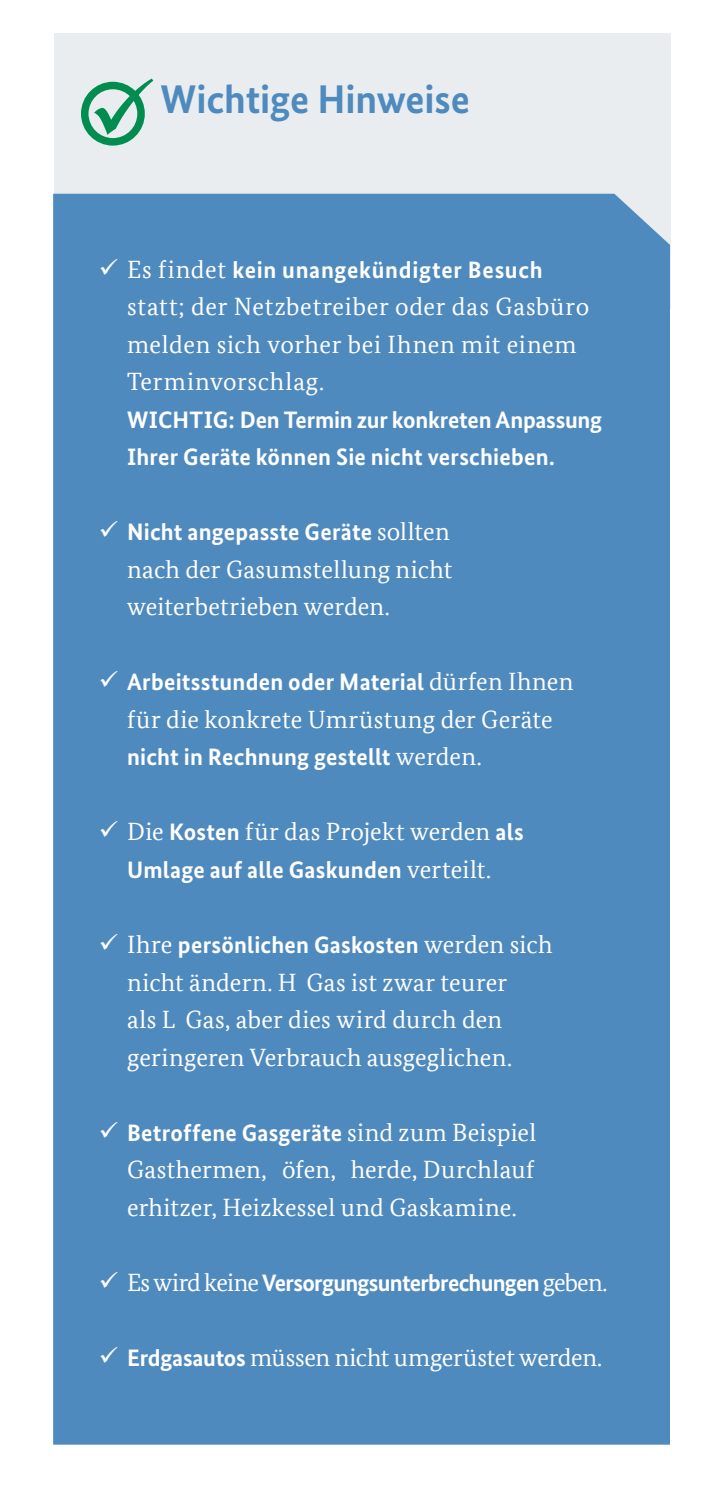
<style>
.page{position:relative;width:709px;height:1489px;background:#fff}
.page>*{position:absolute;margin:0;border:0;box-sizing:border-box;transform-origin:0 0}
.t1{font:700 40px "Bundes Sans";letter-spacing:-.005em;color:#4f8abe}
.t2{font:25px/37.5px "Bundes Serif Office";letter-spacing:.01em;color:#fff}
.t3{font:25px "Bundes Serif Office";letter-spacing:-.015em;color:#fff}
.t4{font:700 23.75px/37.5px "Bundes Sans";letter-spacing:.01em;color:#fff}
.t5{font:700 23.75px "Bundes Sans";letter-spacing:-.03em;color:#fff}
.t6{font:700 23.75px "Bundes Sans";letter-spacing:.03em;color:#fff}
.s1{font-family:"Bundes Serif Office";font-weight:400;font-size:25px}
.s2{font-family:"Bundes Sans";font-weight:700;font-size:23.75px}
</style>
<div class="page">
<div style="left:54px;top:34px;width:616px;height:275px;background:#e9edf0"></div>
<div style="left:53px;top:194px;width:617px;height:1250px;background:#4f8abe"></div>
<div style="left:81px;top:82px;width:64px;height:64px;border:8px solid #008d4f;border-radius:50%"></div>
<svg style="left:100px;top:258px;width:17px;height:16px"></svg>
<svg style="left:100px;top:521px;width:17px;height:16px"></svg>
<svg style="left:100px;top:671px;width:17px;height:16px"></svg>
<svg style="left:100px;top:821px;width:17px;height:16px"></svg>
<svg style="left:100px;top:933px;width:17px;height:16px"></svg>
<svg style="left:100px;top:1121px;width:17px;height:16px"></svg>
<svg style="left:100px;top:1271px;width:17px;height:16px"></svg>
<svg style="left:100px;top:1346px;width:17px;height:16px"></svg>
<svg style="left:94px;top:81px;width:51px;height:54px"></svg>
<h3 class="t1" style="left:160px;top:75px;width:311px">Wichtige Hinweise</h3>
<p class="t6" style="left:127px;top:255px;width:417px"><span class="s1">Es findet</span> kein unangekündigter Besuch</p>
<p class="t2" style="left:127px;top:288px;width:463px">statt; der Netzbetreiber oder das Gasbüro melden sich vorher bei Ihnen mit einem<br>Terminvorschlag.</p>
<p class="t4" style="left:127px;top:400px;width:476px">WICHTIG: Den Termin zur konkreten Anpassung<br>Ihrer Geräte können Sie nicht verschieben.</p>
<p class="t4" style="left:127px;top:513px;width:324px">Nicht angepasste Geräte <span class="s1">sollten</span></p>
<p class="t2" style="left:127px;top:550px;width:327px">nach der Gasumstellung nicht weiterbetrieben werden.</p>
<p class="t4" style="left:127px;top:663px;width:448px">Arbeitsstunden oder Material <span class="s1">dürfen Ihnen</span></p>
<p class="t2" style="left:127px;top:700px;width:427px">für die konkrete Umrüstung der Geräte</p>
<p class="t4" style="left:127px;top:738px;width:356px">nicht in Rechnung gestellt <span class="s1">werden.</span></p>
<p class="t2" style="left:127px;top:813px;width:398px">Die <span class="s2">Kosten</span> für das Projekt werden <span class="s2">als</span></p>
<p class="t4" style="left:127px;top:850px;width:365px">Umlage auf alle Gaskunden <span class="s1">verteilt.</span></p>
<p class="t4" style="left:127px;top:925px;width:427px"><span class="s1">Ihre</span> persönlichen Gaskosten <span class="s1">werden sich</span></p>
<p class="t2" style="left:127px;top:963px;width:386px">nicht ändern. H Gas ist zwar teurer als L Gas, aber dies wird durch den geringeren Verbrauch ausgeglichen.</p>
<p class="t4" style="left:127px;top:1113px;width:411px">Betroffene Gasgeräte <span class="s1">sind zum Beispiel</span></p>
<p class="t2" style="left:127px;top:1150px;width:409px">Gasthermen, öfen, herde, Durchlauf erhitzer, Heizkessel und Gaskamine.</p>
<p class="t5" style="left:127px;top:1267px;width:482px"><span class="s1">Es wird keine</span> Versorgungsunterbrechungen <span class="s1">geben.</span></p>
<p class="t3" style="left:127px;top:1342px;width:476px"><span class="s2">Erdgasautos</span> müssen nicht umgerüstet werden.</p>
</div>
